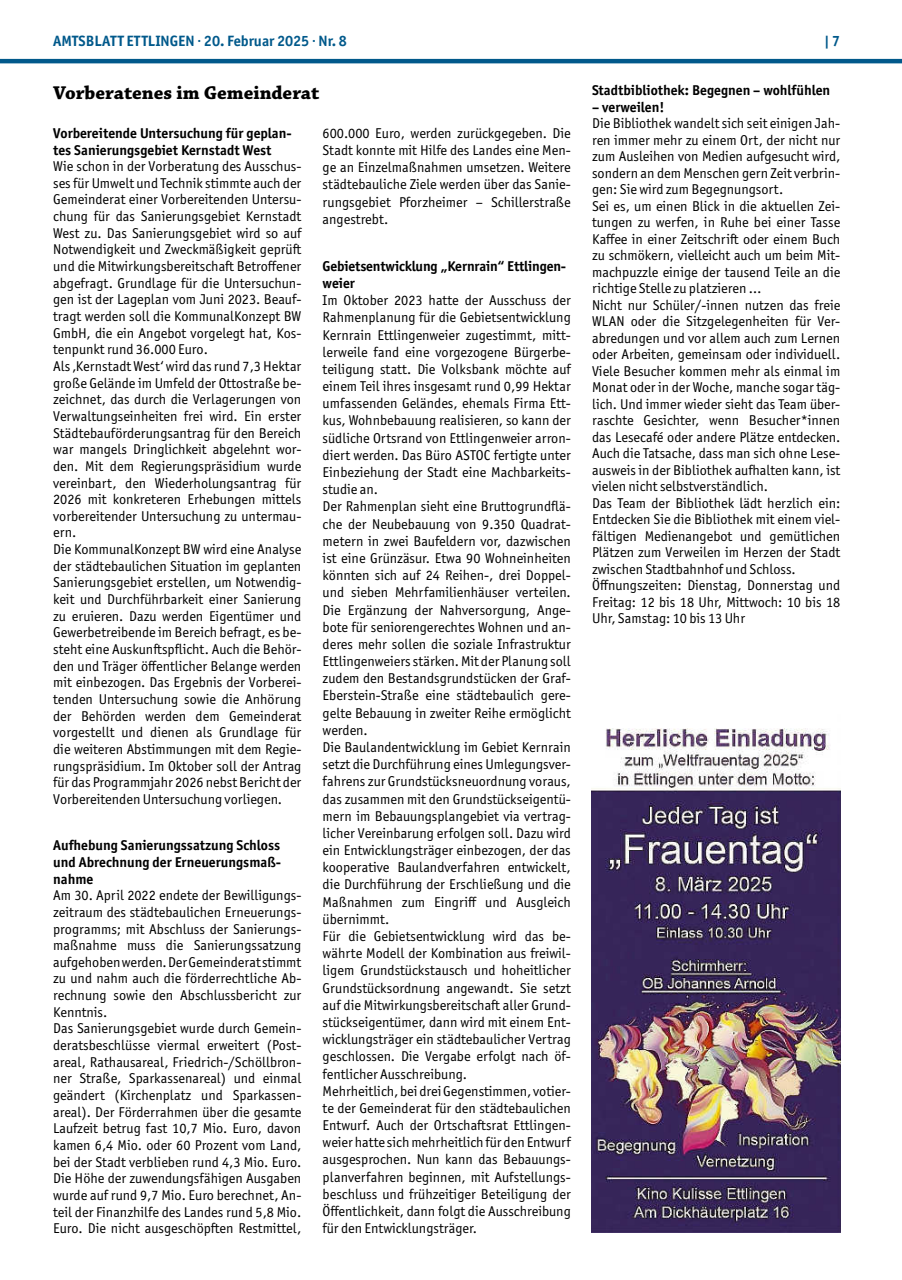
<style>
.page{position:relative;width:902px;height:1280px;background:#fff}
.page>*{position:absolute;margin:0;border:0;box-sizing:border-box;transform-origin:0 0}
.t1{font:700 19.5px "Chaparral Pro";color:#000}
.t2{font:700 15px "Officina Sans ITC Pro";color:#01598b}
.t3{font:14.25px/17.2px "Officina Sans ITC Pro";color:#000}
.t4{font:700 14.25px/16.6px "Officina Sans ITC Pro";color:#000}
</style>
<div class="page">
<hr style="left:0;top:59px;width:901px;height:4px;background:#01598b">
<img style="left:591px;top:728px;width:249px;height:505px">
<p class="t2" style="left:53px;top:31px;width:295px">AMTSBLATT ETTLINGEN · 20. Februar 2025 · Nr. 8</p>
<p class="t2" style="left:824px;top:31px;width:18px">| 7</p>
<h1 class="t1" style="left:53px;top:82px;width:268px">Vorberatenes im Gemeinderat</h1>
<p class="t4" style="left:53px;top:125px;width:240px">Vorbereitende Untersuchung für geplan&shy;tes Sanierungsgebiet Kernstadt West</p>
<p class="t3" style="left:53px;top:158px;width:250px;line-height:16.6px">Wie schon in der Vorberatung des Ausschus&shy;ses für Umwelt und Technik stimmte auch der Gemeinderat einer Vorbereitenden Untersu&shy;chung für das Sanierungsgebiet Kernstadt West zu. Das Sanierungsgebiet wird so auf Notwendigkeit und Zweckmäßigkeit geprüft und die Mitwirkungsbereitschaft Betroffener abgefragt. Grundlage für die Untersuchun&shy;gen ist der Lageplan vom Juni 2023. Beauf&shy;tragt werden soll die KommunalKonzept BW GmbH, die ein Angebot vorgelegt hat, Kos&shy;tenpunkt rund 36.000 Euro.<br>Als ‚Kernstadt West‘ wird das rund 7,3 Hektar große Gelände im Umfeld der Ottostraße be&shy;zeichnet, das durch die Verlagerungen von Verwaltungseinheiten frei wird. Ein erster Städtebauförderungsantrag für den Bereich war mangels Dringlichkeit abgelehnt wor&shy;den. Mit dem Regierungspräsidium wurde vereinbart, den Wiederholungsantrag für 2026 mit konkreteren Erhebungen mittels vorbereitender Untersuchung zu untermau&shy;ern.<br>Die KommunalKonzept BW wird eine Analyse der städtebaulichen Situation im geplanten Sanierungsgebiet erstellen, um Notwendig&shy;keit und Durchführbarkeit einer Sanierung zu eruieren. Dazu werden Eigentümer und Gewerbetreibende im Bereich befragt, es be&shy;steht eine Auskunftspflicht. Auch die Behör&shy;den und Träger öffentlicher Belange werden mit einbezogen. Das Ergebnis der Vorberei&shy;tenden Untersuchung sowie die Anhörung der Behörden werden dem Gemeinderat vorgestellt und dienen als Grundlage für die weiteren Abstimmungen mit dem Regie&shy;rungspräsidium. Im Oktober soll der Antrag für das Programmjahr 2026 nebst Bericht der Vorbereitenden Untersuchung vorliegen.</p>
<p class="t4" style="left:53px;top:837px;width:229px;text-align:justify">Aufhebung Sanierungssatzung Schloss und Abrechnung der Erneuerungsmaß&shy;nahme</p>
<p class="t3" style="left:53px;top:887px;width:250px;line-height:16.6px">Am 30. April 2022 endete der Bewilligungs&shy;zeitraum des städtebaulichen Erneuerungs&shy;programms; mit Abschluss der Sanierungs&shy;maßnahme muss die Sanierungssatzung aufgehoben werden. Der Gemeinderat stimmt zu und nahm auch die förderrechtliche Ab&shy;rechnung sowie den Abschlussbericht zur Kenntnis.<br>Das Sanierungsgebiet wurde durch Gemein&shy;deratsbeschlüsse viermal erweitert (Post&shy;areal, Rathausareal, Friedrich-/Schöllbron&shy;ner Straße, Sparkassenareal) und einmal geändert (Kirchenplatz und Sparkassen&shy;areal). Der Förderrahmen über die gesamte Laufzeit betrug fast 10,7 Mio. Euro, davon kamen 6,4 Mio. oder 60 Prozent vom Land, bei der Stadt verblieben rund 4,3 Mio. Euro.<br>Die Höhe der zuwendungsfähigen Ausgaben wurde auf rund 9,7 Mio. Euro berechnet, An&shy;teil der Finanzhilfe des Landes rund 5,8 Mio.<br>Euro. Die nicht ausgeschöpften Restmittel,</p>
<p class="t4" style="left:592px;top:82px;width:240px">Stadtbibliothek: Begegnen – wohlfühlen</p>
<p class="t4" style="left:592px;top:99px;width:74px">– verweilen!</p>
<p class="t3" style="left:592px;top:115px;width:250px;line-height:16.5px">Die Bibliothek wandelt sich seit einigen Jah&shy;ren immer mehr zu einem Ort, der nicht nur zum Ausleihen von Medien aufgesucht wird, sondern an dem Menschen gern Zeit verbrin&shy;gen: Sie wird zum Begegnungsort.<br>Sei es, um einen Blick in die aktuellen Zei&shy;tungen zu werfen, in Ruhe bei einer Tasse Kaffee in einer Zeitschrift oder einem Buch zu schmökern, vielleicht auch um beim Mit&shy;machpuzzle einige der tausend Teile an die richtige Stelle zu platzieren …<br>Nicht nur Schüler/-innen nutzen das freie WLAN oder die Sitzgelegenheiten für Ver&shy;abredungen und vor allem auch zum Lernen oder Arbeiten, gemeinsam oder individuell.<br>Viele Besucher kommen mehr als einmal im Monat oder in der Woche, manche sogar täg&shy;lich. Und immer wieder sieht das Team über&shy;raschte Gesichter, wenn Besucher*innen das Lesecafé oder andere Plätze entdecken.<br>Auch die Tatsache, dass man sich ohne Lese&shy;ausweis in der Bibliothek aufhalten kann, ist vielen nicht selbstverständlich.<br>Das Team der Bibliothek lädt herzlich ein:<br>Entdecken Sie die Bibliothek mit einem viel&shy;fältigen Medienangebot und gemütlichen Plätzen zum Verweilen im Herzen der Stadt zwischen Stadtbahnhof und Schloss.<br>Öffnungszeiten: Dienstag, Donnerstag und Freitag: 12 bis 18 Uhr, Mittwoch: 10 bis 18<br>Uhr, Samstag: 10 bis 13 Uhr</p>
<p class="t3" style="left:322px;top:124px;width:250px;text-align:justify">600.000 Euro, werden zurückgegeben. Die Stadt konnte mit Hilfe des Landes eine Men&shy;ge an Einzelmaßnahmen umsetzen. Weitere städtebauliche Ziele werden über das Sanie&shy;rungsgebiet Pforzheimer – Schillerstraße angestrebt.</p>
<p class="t4" style="left:322px;top:257px;width:245px;line-height:17.2px">Gebietsentwicklung „Kernrain“ Ettlingen&shy;weier</p>
<p class="t3" style="left:322px;top:292px;width:250px">Im Oktober 2023 hatte der Ausschuss der Rahmenplanung für die Gebietsentwicklung Kernrain Ettlingenweier zugestimmt, mitt&shy;lerweile fand eine vorgezogene Bürgerbe&shy;teiligung statt. Die Volksbank möchte auf einem Teil ihres insgesamt rund 0,99 Hektar umfassenden Geländes, ehemals Firma Ett&shy;kus, Wohnbebauung realisieren, so kann der südliche Ortsrand von Ettlingenweier arron&shy;diert werden. Das Büro ASTOC fertigte unter Einbeziehung der Stadt eine Machbarkeits&shy;studie an.<br>Der Rahmenplan sieht eine Bruttogrundflä&shy;che der Neubebauung von 9.350 Quadrat&shy;metern in zwei Baufeldern vor, dazwischen ist eine Grünzäsur. Etwa 90 Wohneinheiten könnten sich auf 24 Reihen-, drei Doppel&shy;und sieben Mehrfamilienhäuser verteilen.<br>Die Ergänzung der Nahversorgung, Ange&shy;bote für seniorengerechtes Wohnen und an&shy;deres mehr sollen die soziale Infrastruktur Ettlingenweiers stärken. Mit der Planung soll zudem den Bestandsgrundstücken der Graf-Eberstein-Straße eine städtebaulich gere&shy;gelte Bebauung in zweiter Reihe ermöglicht werden.<br>Die Baulandentwicklung im Gebiet Kernrain setzt die Durchführung eines Umlegungsver&shy;fahrens zur Grundstücksneuordnung voraus, das zusammen mit den Grundstückseigentü&shy;mern im Bebauungsplangebiet via vertrag&shy;licher Vereinbarung erfolgen soll. Dazu wird ein Entwicklungsträger einbezogen, der das kooperative Baulandverfahren entwickelt, die Durchführung der Erschließung und die Maßnahmen zum Eingriff und Ausgleich übernimmt.<br>Für die Gebietsentwicklung wird das be&shy;währte Modell der Kombination aus freiwil&shy;ligem Grundstückstausch und hoheitlicher Grundstücksordnung angewandt. Sie setzt auf die Mitwirkungsbereitschaft aller Grund&shy;stückseigentümer, dann wird mit einem Ent&shy;wicklungsträger ein städtebaulicher Vertrag geschlossen. Die Vergabe erfolgt nach öf&shy;fentlicher Ausschreibung.<br>Mehrheitlich, bei drei Gegenstimmen, votier&shy;te der Gemeinderat für den städtebaulichen Entwurf. Auch der Ortschaftsrat Ettlingen&shy;weier hatte sich mehrheitlich für den Entwurf ausgesprochen. Nun kann das Bebauungs&shy;planverfahren beginnen, mit Aufstellungs&shy;beschluss und frühzeitiger Beteiligung der Öffentlichkeit, dann folgt die Ausschreibung für den Entwicklungsträger.</p>
</div>
